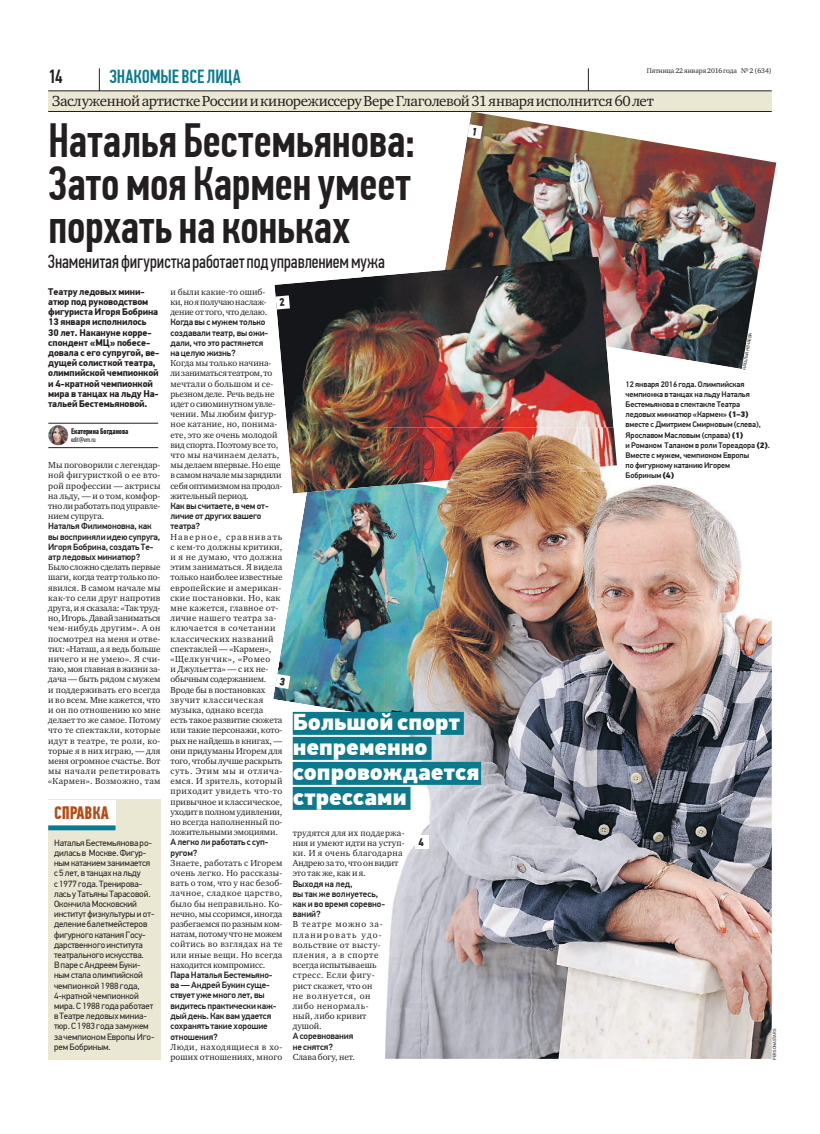
<style>
.page{position:relative;width:820px;height:1134px;background:#fff}
.page>*{position:absolute;margin:0;border:0;box-sizing:border-box;transform-origin:0 0}
.t1{font:500 48px/43px "PF Din Text Comp Pro";letter-spacing:-.005em;color:#231f20;text-align:justify}
.t2{font:900 23px/25px "PF Din Text Pro";color:#fff}
.t3{font:19px "PF Din Text Comp Pro";letter-spacing:-.005em;color:#231f20}
.t4{font:500 19px "PF Din Text Comp Pro";letter-spacing:-.005em;color:#0c7a8c}
.t5{font:500 19px "PF Din Text Comp Pro";color:#231f20}
.t6{font:700 18px "PF Din Text Comp Pro";color:#b64b13}
.t7{font:15px "Charter ITC";letter-spacing:-.025em;color:#231f20}
.t8{font:700 11px "PF Din Text Cond Pro";color:#231f20}
.t9{font:700 9.6px/10.2px "PF Din Text Pro";letter-spacing:-.01em;color:#231f20}
.t10{font:9px/10.2px "Charter ITC";letter-spacing:.01em;color:#231f20;text-align:justify}
.t11{font:500 9px/10.2px "PF Din Text Pro";letter-spacing:-.015em;color:#231f20}
.t12{font:9px/10.2px "PF Din Text Pro";letter-spacing:-.01em;color:#231f20}
.t13{font:9px/10.2px "Charter ITC";letter-spacing:-.015em;color:#231f20}
.t14{font:9px/10.2px "Charter ITC";letter-spacing:.045em;color:#231f20}
.t15{font:9px/10.2px "Charter ITC";letter-spacing:-.02em;color:#231f20}
.t16{font:9px "Charter ITC";letter-spacing:-.01em;color:#231f20}
.t17{font:500 8px/10.2px "PF Din Text Pro";letter-spacing:-.01em;color:#231f20}
.t18{font:700 8px "PF Din Text Comp Pro";letter-spacing:-.01em;color:#231f20}
.t19{font:7px "Charter ITC";letter-spacing:-.01em;color:#231f20}
.t20{font:7px "PF Din Text Comp Pro";letter-spacing:-.01em;color:#231f20}
.t21{font:4.5px "PF Din Text Pro";color:#231f20}
.s1{font-weight:900}
</style>
<div class="page">
<div style="left:48px;top:91px;width:723px;height:20px;background:#eae8d3"></div>
<hr style="left:48px;top:91px;width:723px;height:1px;background:#231f20">
<hr style="left:48px;top:111px;width:723px;height:1px;background:#231f20">
<svg style="left:99px;top:68px;width:1px;height:23px"></svg>
<svg style="left:588px;top:68px;width:1px;height:23px"></svg>
<img style="left:273px;top:494px;width:112px;height:218px">
<img style="left:447px;top:111px;width:329px;height:258px">
<img style="left:274px;top:256px;width:339px;height:238px">
<div style="left:48px;top:800px;width:112px;height:260px;background:#eae8d3"></div>
<div style="left:48px;top:800px;width:67px;height:31px;background:#fff"></div>
<div style="left:48px;top:825px;width:67px;height:5px;background:#0c7a8c"></div>
<img style="left:596px;top:456px;width:175px;height:603px">
<img style="left:459px;top:485px;width:137px;height:12px">
<img style="left:420px;top:497px;width:176px;height:562px">
<img style="left:385px;top:735px;width:35px;height:324px">
<img style="left:385px;top:831px;width:19px;height:6px">
<img style="left:385px;top:841px;width:19px;height:7px">
<img style="left:385px;top:849px;width:17px;height:9px">
<svg style="left:385px;top:860px;width:13px;height:8px"></svg>
<img style="left:385px;top:485px;width:74px;height:227px">
<img style="left:385px;top:427px;width:231px;height:58px">
<hr style="left:48px;top:447px;width:110px;height:1px;background:#231f20">
<hr style="left:48px;top:423px;width:110px;height:1px;background:#231f20">
<img style="left:48px;top:425px;width:20px;height:20px;border-radius:50%">
<div style="left:292px;top:712px;width:171px;height:23px;background:#0c7a8c"></div>
<div style="left:292px;top:737px;width:139px;height:23px;background:#0c7a8c"></div>
<div style="left:292px;top:762px;width:189px;height:23px;background:#0c7a8c"></div>
<div style="left:292px;top:787px;width:118px;height:23px;background:#0c7a8c"></div>
<div style="left:415px;top:836px;width:13px;height:13px;background:#fff"></div>
<svg style="left:467px;top:124px;width:15px;height:15px"></svg>
<svg style="left:275px;top:295px;width:15px;height:14px"></svg>
<svg style="left:275px;top:674px;width:15px;height:15px"></svg>
<h3 class="t5" style="left:48px;top:68px;width:16px">14</h3>
<h3 class="t4" style="left:109px;top:68px;width:133px">ЗНАКОМЫЕ ВСЕ ЛИЦА</h3>
<p class="t19" style="left:646px;top:68px;width:126px">Пятница 22 января 2016 года № 2 (634)</p>
<h3 class="t7" style="left:52px;top:95px;width:602px">Заслуженной артистке России и кинорежиссеру Вере Глаголевой 31 января исполнится 60 лет</h3>
<h1 class="t1" style="left:48px;top:124px;width:368px">Наталья Бестемьянова:<br>Затомоя Карменумеет порхатьнаконьках</h1>
<h3 class="t3" style="left:48px;top:254px;width:338px">Знаменитаяфигуристкаработаетподуправлениеммужа</h3>
<p class="t9" style="left:48px;top:287px;width:113px">Театру ледовых мини&shy;атюр под руководством фигуриста Игоря Бобрина<br>13 января исполнилось<br>30 лет. Накануне корре&shy;спондент «МЦ» побесе&shy;довала с его супругой, ве&shy;дущей солисткой театра, олимпийской чемпионкой и 4-кратной чемпионкой мира в танцах на льду На&shy;тальей Бестемьяновой.</p>
<p class="t18" style="left:71px;top:428px;width:59px">Екатерина Богданова</p>
<p class="t20" style="left:71px;top:437px;width:26px">edit@vm.ru</p>
<p class="t10" style="left:48px;top:461px;width:114px">Мы поговорили с легендар&shy;ной фигуристкой о ее вто&shy;рой профессии — актрисы на льду, — и о том, комфор&shy;тно ли работать под управле&shy;нием супруга.</p>
<p class="t11" style="left:48px;top:522px;width:114px">Наталья Филимоновна, как вы восприняли идею супруга,<br>Игоря Бобрина, создать Те&shy;атр ледовых миниатюр?</p>
<p class="t10" style="left:48px;top:563px;width:114px">Было сложно сделать первые шаги, когда театр только по&shy;явился. В самом начале мы как-то сели друг напротив друга, и я сказала: «Так труд&shy;но, Игорь. Давай заниматься чем-нибудь другим». А он посмотрел на меня и отве&shy;тил: «Наташ, а я ведь больше ничего и не умею». Я счи&shy;таю, моя главная в жизни за&shy;дача — быть рядом с мужем и поддерживать его всегда и во всем. Мне кажется, что и он по отношению ко мне делает то же самое. Потому что те спектакли, которые идут в театре, те роли, ко&shy;торые я в них играю, — для меня огромное счастье. Вот мы начали репетировать «Кармен». Возможно, там</p>
<h3 class="t6" style="left:54px;top:806px;width:56px">СПРАВКА</h3>
<p class="t12" style="left:54px;top:838px;width:102px">НатальяБестемьянова ро&shy;дилась в Москве. Фигур&shy;нымкатаниемзанимается с 5 лет, в танцах на льду<br>с 1977 года. Тренирова&shy;лась у ТатьяныТарасовой.<br>ОкончилаМосковский институтфизкультурыи от&shy;деление балетмейстеров фигурного катания Госу&shy;дарственного института театрального искусства.<br>Впаре сАндреемБуки&shy;нымстала олимпийской чемпионкой 1988 года,<br>4-кратной чемпионкой мира. C 1988 года работает в Театре ледовыхминиа&shy;тюр. С 1983 года замужем за чемпиономЕвропыИго&shy;ремБобриным.</p>
<p class="t15" style="left:170px;top:287px;width:98px">и были какие-то ошиб&shy;ки, но я получаю наслаж&shy;дение от того, что делаю.</p>
<p class="t11" style="left:170px;top:318px;width:99px">Когда вы с мужем только создавали театр, вы ожи&shy;дали, что это растянется на целую жизнь?</p>
<p class="t13" style="left:170px;top:359px;width:113px">Когда мы только начина&shy;ли заниматься театром, то мечтали о большом и се&shy;рьезном деле. Речь ведь не идет о сиюминутном увле&shy;чении. Мы любим фигур&shy;ное катание, но, понима&shy;ете, это же очень молодой вид спорта. Поэтому все то, что мы начинаем делать, мы делаем впервые. Но еще в самом начале мы зарядили себя оптимизмом на продол&shy;жительный период.</p>
<p class="t11" style="left:170px;top:502px;width:100px">Как вы считаете, в чем от&shy;личие от других вашего театра?</p>
<p class="t10" style="left:170px;top:532px;width:113px;text-align:left">Наверное, сравнивать с кем-то должны критики, и я не думаю, что должна этим заниматься. Я видела только наиболее известные европейские и американ&shy;ские постановки. Но, как мне кажется, главное от&shy;личие нашего театра за&shy;ключается в сочетании классических названий спектаклей — «Кармен», «Щелкунчик», «Ромео<br>и Джульетта» — с их не&shy;обычным содержанием.<br>Вроде бы в постановках звучит классическая музыка, однако всегда есть такое развитие сюжета или такие персонажи, кото&shy;рых не найдешь в книгах, — они придуманы Игорем для того, чтобы лучше раскрыть суть. Этим мы и отлича&shy;емся. И зритель, который приходит увидеть что-то привычное и классическое, уходит в полном удивлении, но всегда наполненный по&shy;ложительными эмоциями.</p>
<p class="t11" style="left:170px;top:838px;width:100px">А легко ли работать с суп&shy;ругом?</p>
<p class="t10" style="left:170px;top:858px;width:113px">Знаете, работать с Игорем очень легко. Но рассказы&shy;вать о том, что у нас безоб&shy;лачное, сладкое царство, было бы неправильно. Ко&shy;нечно, мы ссоримся, иногда разбегаемся по разным ком&shy;натам, потому что не можем сойтись во взглядах на те или иные вещи. Но всегда находится компромисс.</p>
<p class="t11" style="left:170px;top:971px;width:107px">Пара Наталья Бестемьяно&shy;ва — Андрей Букин суще&shy;ствует уже много лет, вы видитесь практически каж&shy;дый день. Как вам удается сохранять такие хорошие отношения?</p>
<p class="t10" style="left:170px;top:1042px;width:113px">Люди, находящиеся в хо&shy;роших отношениях, много</p>
<h2 class="t2" style="left:292px;top:712px;width:188px">Большой спорт непременно сопровождается стрессами</h2>
<p class="t8" style="left:418px;top:838px;width:7px">4</p>
<p class="t10" style="left:292px;top:828px;width:113px;text-align:left">трудятся для их поддержа&shy;ния и умеют идти на уступ&shy;ки. И я очень благодарна<br>Андрею за то, что он видит это так же, как и я.</p>
<p class="t11" style="left:292px;top:879px;width:94px">Выходя на лед,<br>вы так же волнуетесь, как и во время соревно&shy;ваний?</p>
<p class="t14" style="left:292px;top:920px;width:91px">В театре можно за&shy;планировать удо&shy;вольствие от высту&shy;пления, а в спорте всегда испытываешь стресс. Если фигу&shy;рист скажет, что он не волнуется, он либо ненормаль&shy;ный, либо кривит душой.</p>
<p class="t11" style="left:292px;top:1032px;width:62px">А соревнования не снятся?</p>
<p class="t16" style="left:292px;top:1053px;width:64px">Слава богу, нет.</p>
<p class="t21" style="left:742px;top:369px;width:39px;rotate:-81deg">НАТАЛЬЯНЕЧАЕВА</p>
<p class="t17" style="left:625px;top:380px;width:146px">12 января 2016 года. Олимпийская чемпионка в танцах на льду Наталья<br>Бестемьянова в спектакле Театра ледовых миниатюр «Кармен» <span class="s1">(1–3) </span>вместе с Дмитрием Смирновым (слева),<br>Ярославом Масловым (справа) <span class="s1">(1)<br></span>и Романом Таланом в роли Тореадора <span class="s1">(2)</span>.<br>Вместе с мужем, чемпионом Европы<br>по фигурному катанию Игорем<br>Бобриным <span class="s1">(4)</span></p>
<p class="t21" style="left:772px;top:1059px;width:32px;rotate:-90deg">PERSONASTARS</p>
</div>
